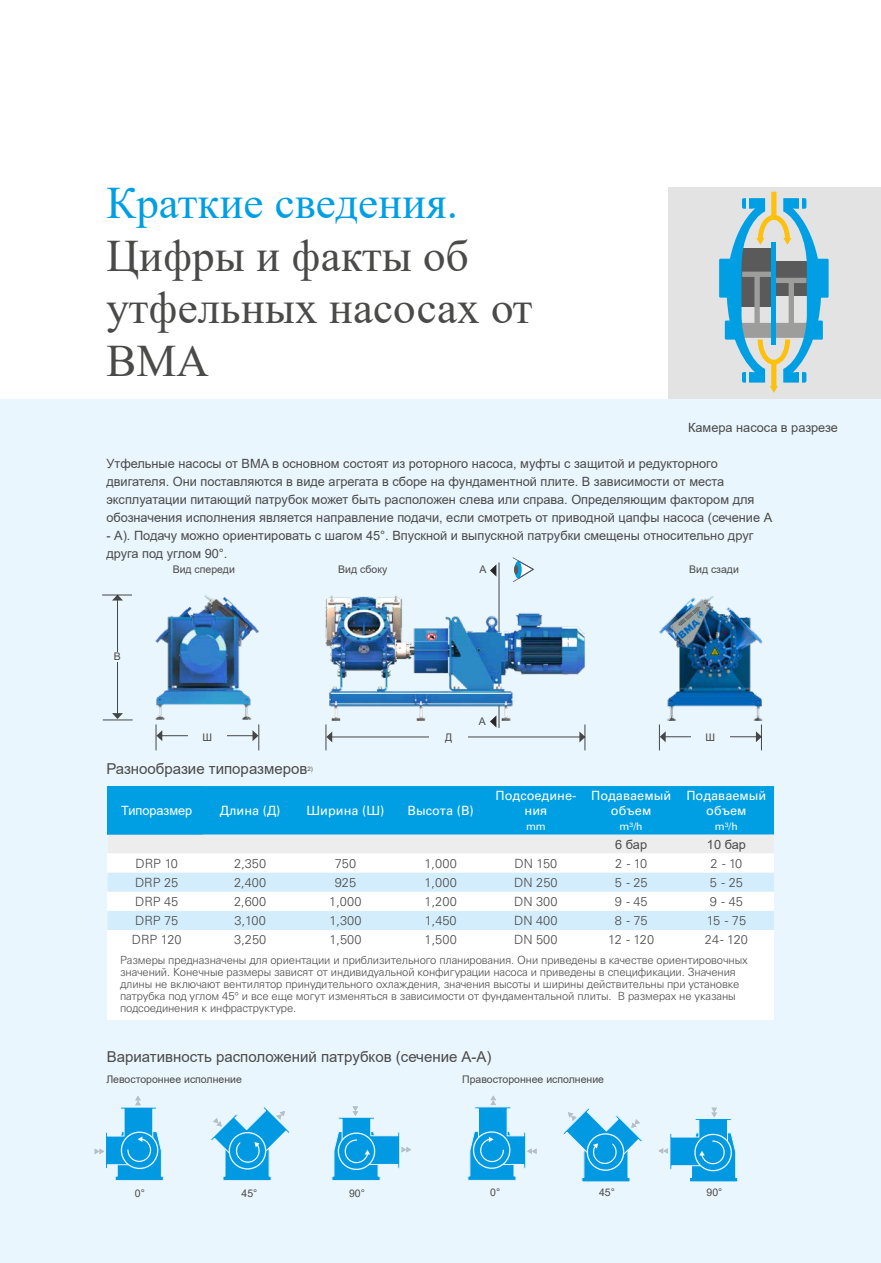
<style>
.page{position:relative;width:881px;height:1263px;background:#fff}
.page>*{position:absolute;margin:0;border:0;box-sizing:border-box;transform-origin:0 0}
.t1{font:45px/52.5px "Times New Roman";color:#4a4a49}
.t2{font:45px "Times New Roman";color:#009fe3}
.t3{font:15px "Arial";color:#4a4a49}
.t4{font:12.75px/18px "Arial";color:#4a4a49}
.t5{font:300 12.75px "Univers LT Pro 45";color:#4a4a49}
.t6{font:12.75px/15px "Univers LTCYR 55 Roman";color:#fff;text-align:center}
.t7{font:12.75px "Arial";color:#fff}
.t8{font:300 11.25px/12px "Univers LTCYR 45";letter-spacing:-.01em;color:#4a4a49}
.t9{font:10.5px "Arial";color:#4a4a49}
.t10{font:10.5px "Univers LTCYR 55 Roman";color:#fff}
.t11{font:6.15px "Arial";color:#4a4a49}
</style>
<div class="page">
<div style="left:668px;top:187px;width:212px;height:213px;background:#e3e3e3"></div>
<svg style="left:719px;top:192px;width:109px;height:201px"></svg>
<hr style="left:745px;top:197px;width:3px;height:14px;background:#e3e3e3">
<div style="left:0;top:400px;width:880px;height:863px;background:#eaf6fe"></div>
<svg style="left:95px;top:1096px;width:69px;height:85px"></svg>
<svg style="left:210px;top:1106px;width:80px;height:75px"></svg>
<svg style="left:331px;top:1106px;width:80px;height:75px"></svg>
<svg style="left:467px;top:1095px;width:69px;height:86px"></svg>
<svg style="left:563px;top:1108px;width:79px;height:74px"></svg>
<svg style="left:658px;top:1108px;width:80px;height:74px"></svg>
<svg style="left:512px;top:557px;width:21px;height:23px"></svg>
<hr style="left:331px;top:737px;width:249px;height:1px;background:#4a4a49">
<svg style="left:325px;top:724px;width:7px;height:26px"></svg>
<svg style="left:579px;top:724px;width:6px;height:26px"></svg>
<div style="left:429px;top:733px;width:38px;height:10px;background:#eaf6fe"></div>
<hr style="left:664px;top:736px;width:92px;height:1px;background:#4a4a49">
<svg style="left:658px;top:724px;width:7px;height:26px"></svg>
<svg style="left:755px;top:731px;width:6px;height:11px"></svg>
<div style="left:691px;top:733px;width:38px;height:10px;background:#eaf6fe"></div>
<hr style="left:102px;top:595px;width:30px;height:1px;background:#4a4a49">
<hr style="left:117px;top:600px;width:1px;height:114px;background:#4a4a49">
<svg style="left:112px;top:595px;width:11px;height:5px"></svg>
<svg style="left:112px;top:713px;width:11px;height:6px"></svg>
<div style="left:98px;top:652px;width:38px;height:10px;background:#eaf6fe"></div>
<hr style="left:161px;top:735px;width:92px;height:1px;background:#4a4a49">
<svg style="left:156px;top:724px;width:6px;height:26px"></svg>
<svg style="left:252px;top:724px;width:7px;height:26px"></svg>
<div style="left:188px;top:733px;width:38px;height:10px;background:#eaf6fe"></div>
<hr style="left:103px;top:719px;width:30px;height:1px;background:#4a4a49">
<svg style="left:490px;top:565px;width:6px;height:11px"></svg>
<svg style="left:490px;top:720px;width:6px;height:7px"></svg>
<hr style="left:498px;top:562px;width:1px;height:166px;background:#4a4a49">
<img style="left:325px;top:580px;width:260px;height:140px">
<img style="left:155px;top:595px;width:104px;height:125px">
<img style="left:659px;top:596px;width:104px;height:124px">
<div style="left:107px;top:930px;width:666px;height:89px;background:#fff"></div>
<svg style="left:107px;top:786px;width:666px;height:144px;background:#9bd7f2"></svg>
<h1 class="t2" style="left:106px;top:171px;width:353px">Краткие сведения.</h1>
<h1 class="t1" style="left:106px;top:228px;width:427px">Цифры и факты об утфельных насосах от<br>BMA</h1>
<p class="t4" style="left:687px;top:418px;width:151px">Камера насоса в разрезе</p>
<p class="t4" style="left:106px;top:454px;width:667px">Утфельные насосы от BMA в основном состоят из роторного насоса, муфты с защитой и редукторного двигателя. Они поставляются в виде агрегата в сборе на фундаментной плите. В зависимости от места эксплуатации питающий патрубок может быть расположен слева или справа. Определяющим фактором для обозначения исполнения является направление подачи, если смотреть от приводной цапфы насоса (сечение А</p>
<p class="t4" style="left:106px;top:526px;width:648px">- А). Подачу можно ориентировать с шагом 45°. Впускной и выпускной патрубки смещены относительно друг друга под углом 90°.</p>
<p class="t9" style="left:173px;top:562px;width:64px">Вид спереди</p>
<p class="t9" style="left:338px;top:562px;width:50px">Вид сбоку</p>
<p class="t9" style="left:688px;top:562px;width:51px">Вид сзади</p>
<p class="t9" style="left:479px;top:562px;width:9px">A</p>
<p class="t9" style="left:114px;top:649px;width:9px">В</p>
<p class="t9" style="left:202px;top:730px;width:11px">Ш</p>
<p class="t3" style="left:106px;top:758px;width:202px">Разнообразие типоразмеров</p>
<p class="t11" style="left:307px;top:764px;width:7px">2)</p>
<p class="t9" style="left:479px;top:714px;width:9px">A</p>
<p class="t9" style="left:445px;top:730px;width:9px">Д</p>
<p class="t9" style="left:705px;top:730px;width:11px">Ш</p>
<p class="t7" style="left:121px;top:802px;width:73px">Типоразмер</p>
<p class="t6" style="left:220px;top:802px;width:62px">Длина (Д)</p>
<p class="t6" style="left:306px;top:802px;width:79px">Ширина (Ш)</p>
<p class="t6" style="left:407px;top:802px;width:68px">Высота (В)</p>
<p class="t6" style="left:495px;top:787px;width:82px">Подсоедине&shy;ния</p>
<p class="t10" style="left:526px;top:819px;width:21px">mm</p>
<p class="t6" style="left:591px;top:787px;width:81px">Подаваемый объем</p>
<p class="t10" style="left:619px;top:819px;width:25px">m³/h</p>
<p class="t6" style="left:686px;top:787px;width:81px">Подаваемый объем</p>
<p class="t10" style="left:714px;top:819px;width:25px">m³/h</p>
<p class="t4" style="left:615px;top:835px;width:33px">6 бар</p>
<p class="t4" style="left:706px;top:835px;width:40px">10 бар</p>
<p class="t5" style="left:135px;top:855px;width:44px">DRP 10</p>
<p class="t5" style="left:234px;top:855px;width:33px">2,350</p>
<p class="t5" style="left:334px;top:855px;width:23px">750</p>
<p class="t5" style="left:424px;top:855px;width:34px">1,000</p>
<p class="t5" style="left:514px;top:855px;width:44px">DN 150</p>
<p class="t5" style="left:615px;top:855px;width:33px">2 - 10</p>
<p class="t5" style="left:710px;top:855px;width:33px">2 - 10</p>
<p class="t5" style="left:135px;top:874px;width:45px">DRP 25</p>
<p class="t5" style="left:234px;top:874px;width:34px">2,400</p>
<p class="t5" style="left:334px;top:874px;width:23px">925</p>
<p class="t5" style="left:424px;top:874px;width:34px">1,000</p>
<p class="t5" style="left:514px;top:874px;width:45px">DN 250</p>
<p class="t5" style="left:614px;top:874px;width:34px">5 - 25</p>
<p class="t5" style="left:709px;top:874px;width:34px">5 - 25</p>
<p class="t5" style="left:135px;top:893px;width:45px">DRP 45</p>
<p class="t5" style="left:234px;top:893px;width:34px">2,600</p>
<p class="t5" style="left:329px;top:893px;width:34px">1,000</p>
<p class="t5" style="left:424px;top:893px;width:34px">1,200</p>
<p class="t5" style="left:514px;top:893px;width:45px">DN 300</p>
<p class="t5" style="left:614px;top:893px;width:34px">9 - 45</p>
<p class="t5" style="left:709px;top:893px;width:34px">9 - 45</p>
<p class="t5" style="left:135px;top:912px;width:45px">DRP 75</p>
<p class="t5" style="left:234px;top:912px;width:33px">3,100</p>
<p class="t5" style="left:329px;top:912px;width:34px">1,300</p>
<p class="t5" style="left:424px;top:912px;width:33px">1,450</p>
<p class="t5" style="left:514px;top:912px;width:45px">DN 400</p>
<p class="t5" style="left:614px;top:912px;width:34px">8 - 75</p>
<p class="t5" style="left:706px;top:912px;width:41px">15 - 75</p>
<p class="t5" style="left:132px;top:931px;width:51px">DRP 120</p>
<p class="t5" style="left:234px;top:931px;width:33px">3,250</p>
<p class="t5" style="left:329px;top:931px;width:34px">1,500</p>
<p class="t5" style="left:424px;top:931px;width:34px">1,500</p>
<p class="t5" style="left:514px;top:931px;width:45px">DN 500</p>
<p class="t5" style="left:608px;top:931px;width:47px">12 - 120</p>
<p class="t5" style="left:704px;top:931px;width:44px">24 - 120</p>
<p class="t8" style="left:120px;top:954px;width:629px">Размеры предназначены для ориентации и приблизительного планирования. Они приведены в качестве ориентировочных значений. Конечные размеры зависят от индивидуальной конфигурации насоса и приведены в спецификации. Значения длины не включают вентилятор принудительного охлаждения, значения высоты и ширины действительны при установке патрубка под углом 45° и все еще могут изменяться в зависимости от фундаментальной плиты. В размерах не указаны подсоединения к инфраструктуре.</p>
<p class="t3" style="left:107px;top:1046px;width:386px">Вариативность расположений патрубков (сечение А-A)</p>
<p class="t9" style="left:106px;top:1072px;width:137px">Левостороннее исполнение</p>
<p class="t9" style="left:462px;top:1072px;width:143px">Правостороннее исполнение</p>
<p class="t9" style="left:135px;top:1185px;width:12px">0°</p>
<p class="t9" style="left:241px;top:1185px;width:17px">45°</p>
<p class="t9" style="left:349px;top:1185px;width:17px">90°</p>
<p class="t9" style="left:490px;top:1185px;width:12px">0°</p>
<p class="t9" style="left:598px;top:1185px;width:17px">45°</p>
<p class="t9" style="left:706px;top:1185px;width:17px">90°</p>
</div>
